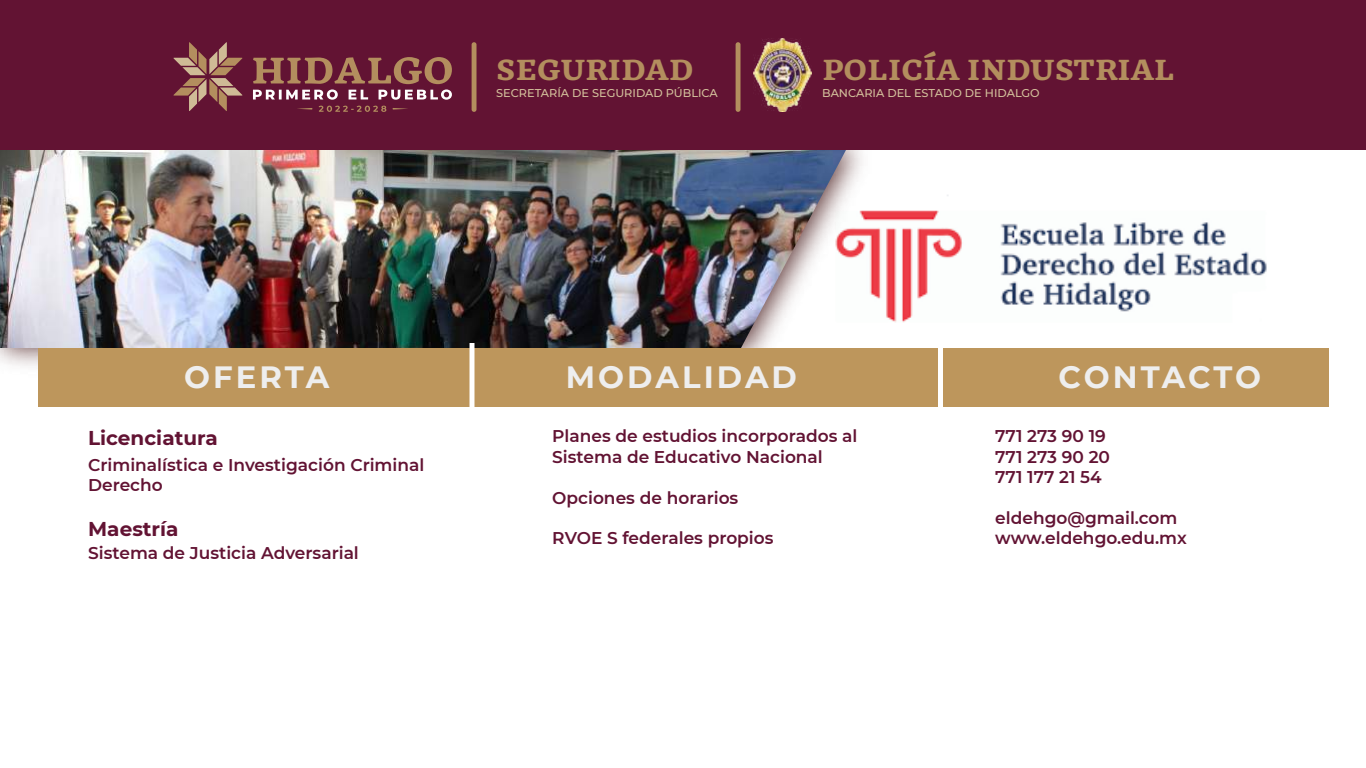
<style>
.page{position:relative;width:1366px;height:768px;background:#fff}
.page>*{position:absolute;margin:0;border:0;box-sizing:border-box;transform-origin:0 0}
.t1{font:700 30.7px "Montserrat";letter-spacing:.1em;color:#eee}
.t2{font:900 28.9px "GMX";color:#b38e5e}
.t3{font:700 20px "Montserrat";color:#621333}
.t4{font:600 17px/20.4px "Montserrat";color:#621333}
.t5{font:500 11.3px "Montserrat";color:#d4c19c}
</style>
<div class="page">
<img style="left:884px;top:195px;width:383px;height:128px">
<img style="left:0;top:150px;width:884px;height:216px">
<img style="left:0;top:150px;width:846px;height:198px">
<div style="left:38px;top:348px;width:1291px;height:59px;background:#bd965c"></div>
<div style="left:0;top:0;width:1366px;height:150px;background:#621333"></div>
<svg style="left:297px;top:106px;width:111px;height:6px"></svg>
<svg style="left:253px;top:57px;width:199px;height:43px"></svg>
<svg style="left:173px;top:42px;width:70px;height:69px"></svg>
<div style="left:472px;top:42px;width:5px;height:70px;background:#b38e5e;border-radius:2px"></div>
<div style="left:736px;top:42px;width:5px;height:70px;background:#b38e5e;border-radius:2px"></div>
<img style="left:753px;top:38px;width:59px;height:73px">
<hr style="left:470px;top:343px;width:4px;height:425px;background:#fff">
<div style="left:938px;top:343px;width:5px;height:425px;background:#fff"></div>
<h2 class="t2" style="left:496px;top:53px;width:199px">SEGURIDAD</h2>
<p class="t5" style="left:496px;top:85px;width:223px">SECRETARÍA DE SEGURIDAD PÚBLICA</p>
<h2 class="t2" style="left:822px;top:53px;width:354px">POLICÍA INDUSTRIAL</h2>
<p class="t5" style="left:822px;top:85px;width:219px">BANCARIA DEL ESTADO DE HIDALGO</p>
<h1 class="t1" style="left:184px;top:355px;width:147px">OFERTA</h1>
<h1 class="t1" style="left:566px;top:355px;width:233px">MODALIDAD</h1>
<h1 class="t1" style="left:1059px;top:355px;width:204px">CONTACTO</h1>
<p class="t3" style="left:88px;top:423px;width:131px">Licenciatura</p>
<p class="t4" style="left:88px;top:454px;width:338px">Criminalística e Investigación Criminal<br>Derecho</p>
<p class="t3" style="left:88px;top:514px;width:92px">Maestría</p>
<p class="t4" style="left:88px;top:542px;width:272px">Sistema de Justicia Adversarial</p>
<p class="t4" style="left:552px;top:425px;width:307px">Planes de estudios incorporados al<br>Sistema de Educativo Nacional</p>
<p class="t4" style="left:552px;top:487px;width:188px">Opciones de horarios</p>
<p class="t4" style="left:552px;top:527px;width:223px">RVOE S federales propios</p>
<p class="t4" style="left:995px;top:425px;width:116px">771 273 90 19<br>771 273 90 20<br>771 177 21 54</p>
<p class="t4" style="left:995px;top:507px;width:193px">eldehgo@gmail.com www.eldehgo.edu.mx</p>
</div>
